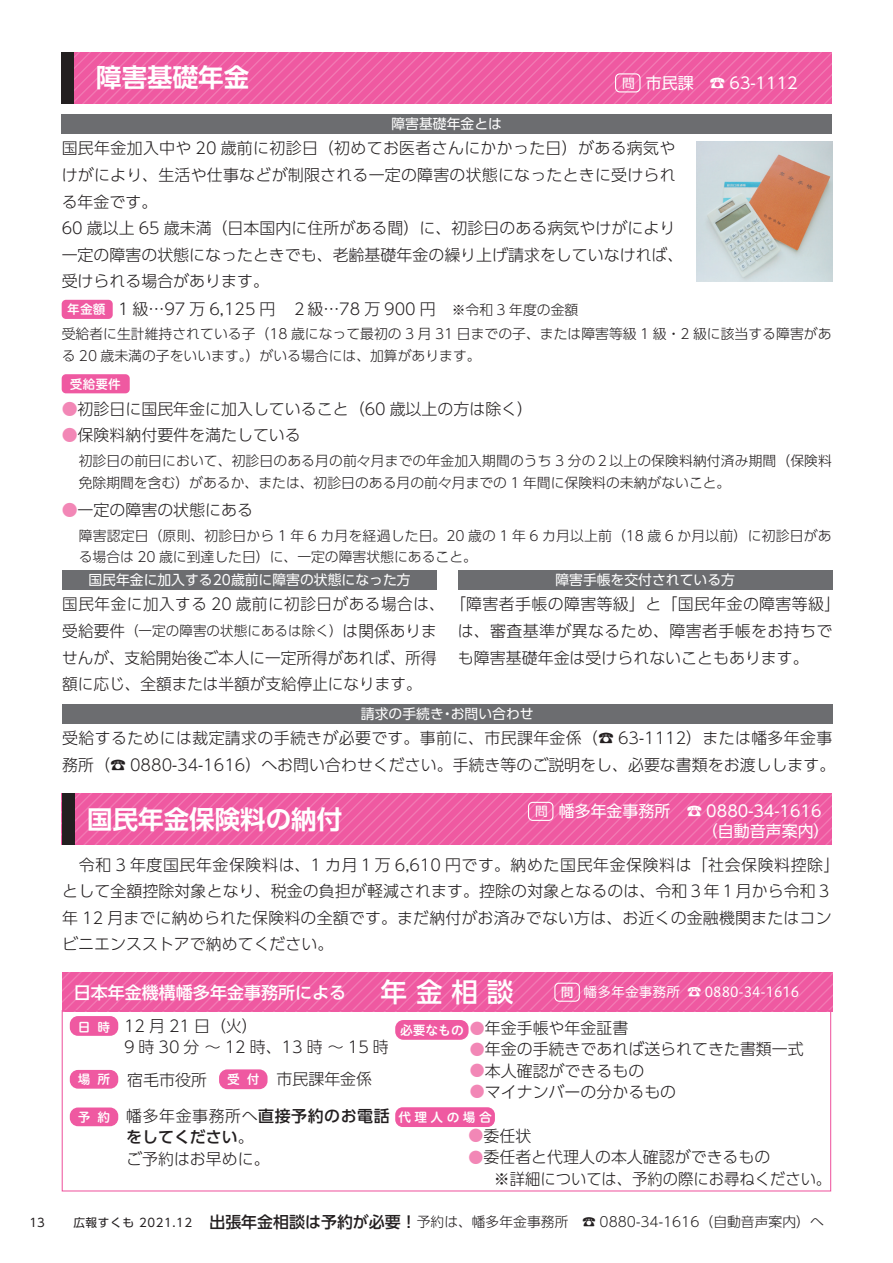
<style>
.page{position:relative;width:893px;height:1263px;background:#fff}
.page>*{position:absolute;margin:0;border:0;box-sizing:border-box;transform-origin:0 0}
.t1{font:500 26.55px "UD Shin Go Pr 6";color:#fff}
.本文{font:700 25.5px "UD Shin Go Pro De";color:#fff}
.t2{font:500 16.95px "UD Shin Go Pr 6";color:#fff}
.本文-2{font:300 15.9px/26.5px "UD Shin Go Pr 6";color:#231f20}
.本文-3{font:300 15.9px/26.5px "UD Shin Go Pr 6";letter-spacing:.02em;color:#231f20}
.本文-4{font:15.9px "UD Shin Go Pr 6";color:#fff}
.t3{font:500 15.9px/21.3px "UD Shin Go Pr 6";color:#231f20}
.本文-5{font:300 15.9px "UD Shin Go Pr 6";letter-spacing:.125em;color:#231f20}
.本文-6{font:300 13.8px/22.4px "UD Shin Go Pr 6";color:#231f20}
.本文-7{font:13.8px "UD Shin Go Pro";color:#fff}
.t4{font:13.8px "Hiragino UD Sans R Std N W4";color:#fff}
.情報コーナー1{font:12.75px "Hiragino UD Sans R Std N W6";color:#fff}
.本文-8{font:12.75px "Hiragino UD Sans R Std N W6";color:#fff}
.情報コーナー1-2{font:12.75px "UD Shin Go Pro";color:#fff}
.情報コーナー1-3{font:500 12.75px "Koz Go Pro";color:#fff}
.t5{font:11.7px "UD Shin Go Pro";letter-spacing:.05em;color:#231f20}
.s1{font-size:13.8px}
.s2{color:#f287b6}
.s3{font-family:"Koz Go Pr 6 N";font-weight:500;font-size:14.85px;color:#f287b6}
.s4{font-weight:300}
</style>
<div class="page">
<svg style="left:62px;top:972px;width:770px;height:40px;background:#ef5ea4"></svg>
<div style="left:62px;top:1010px;width:769px;height:181px;border:1px solid #ef59a1"></div>
<div style="left:70px;top:1016px;width:48px;height:20px;background:#ef59a1;border-radius:8px"></div>
<div style="left:395px;top:1020px;width:74px;height:20px;background:#ef59a1;border-radius:8px"></div>
<div style="left:395px;top:1107px;width:100px;height:20px;background:#ef59a1;border-radius:7px"></div>
<div style="left:554px;top:983px;width:26px;height:19px;border:1px solid #fff;border-radius:4px"></div>
<div style="left:70px;top:1070px;width:48px;height:19px;background:#ef59a1;border-radius:8px"></div>
<div style="left:70px;top:1107px;width:48px;height:19px;background:#ef59a1;border-radius:8px"></div>
<div style="left:219px;top:1069px;width:49px;height:20px;background:#ef59a1;border-radius:8px"></div>
<div style="left:62px;top:114px;width:770px;height:20px;background:#6c6d70"></div>
<div style="left:62px;top:300px;width:51px;height:19px;background:#ef59a1;border-radius:4px"></div>
<div style="left:62px;top:374px;width:68px;height:19px;background:#ef59a1;border-radius:4px"></div>
<svg style="left:74px;top:52px;width:758px;height:51px;background:#ef5ea4"></svg>
<div style="left:615px;top:73px;width:25px;height:19px;border:1px solid #fff;border-radius:4px"></div>
<div style="left:61px;top:52px;width:13px;height:51px;background:#231f20"></div>
<svg style="left:75px;top:794px;width:757px;height:51px;background:#ef5ea4"></svg>
<div style="left:528px;top:802px;width:25px;height:19px;border:1px solid #fff;border-radius:4px"></div>
<div style="left:62px;top:794px;width:13px;height:51px;background:#231f20"></div>
<img style="left:697px;top:141px;width:135px;height:140px">
<div style="left:62px;top:704px;width:770px;height:19px;background:#6c6d70"></div>
<div style="left:62px;top:570px;width:375px;height:20px;background:#6c6d70"></div>
<div style="left:458px;top:570px;width:374px;height:20px;background:#6c6d70"></div>
<p class="t5" style="left:29px;top:1213px;width:17px">13</p>
<p class="本文" style="left:96px;top:57px;width:155px">障害基礎年金</p>
<p class="情報コーナー1-2" style="left:622px;top:73px;width:14px">問</p>
<p class="本文-4" style="left:646px;top:70px;width:49px">市民課</p>
<p class="本文-4" style="left:710px;top:70px;width:90px">☎ 63-1112</p>
<p class="本文-7" style="left:391px;top:112px;width:112px">障害基礎年金とは</p>
<p class="本文-2" style="left:62px;top:134px;width:615px;text-align:justify">国民年金加入中や 20 歳前に初診日（初めてお医者さんにかかった日）がある病気やけがにより、生活や仕事などが制限される一定の障害の状態になったときに受けられる年金です。</p>
<p class="本文-2" style="left:62px;top:214px;width:623px">60 歳以上 65 歳未満（日本国内に住所がある間）に、初診日のある病気やけがにより一定の障害の状態になったときでも、老齢基礎年金の繰り上げ請求をしていなければ、受けられる場合があります。</p>
<p class="本文-6" style="left:465px;top:298px;width:114px">令和 3 年度の金額</p>
<p class="本文-2" style="left:118px;top:296px;width:349px">1 級…97 万 6,125 円　２級…78 万 900 円　<span class="s1">※</span></p>
<p class="本文-8" style="left:67px;top:300px;width:40px">年金額</p>
<p class="本文-6" style="left:62px;top:322px;width:771px">受給者に生計維持されている子（18 歳になって最初の 3 月 31 日までの子、または障害等級 1 級・2 級に該当する障害がある 20 歳未満の子をいいます。）がいる場合には、加算があります。</p>
<p class="情報コーナー1" style="left:70px;top:374px;width:53px">受給要件</p>
<p class="本文-2" style="left:62px;top:395px;width:473px"><span class="s2">●</span>初診日に国民年金に加入していること（60 歳以上の方は除く(</p>
<p class="本文-2" style="left:62px;top:421px;width:241px"><span class="s2">●</span>保険料納付要件を満たしている</p>
<p class="本文-6" style="left:79px;top:449px;width:755px">初診日の前日において、初診日のある月の前々月までの年金加入期間のうち 3 分の２以上の保険料納付済み期間（保険料免除期間を含む）があるか、または、初診日のある月の前々月までの 1 年間に保険料の未納がないこと。</p>
<p class="本文-2" style="left:62px;top:496px;width:193px"><span class="s2">●</span>一定の障害の状態にある</p>
<p class="本文-6" style="left:79px;top:524px;width:754px;line-height:21.3px">障害認定日（原則、初診日から 1 年 6 カ月を経過した日。20 歳の 1 年 6 カ月以上前（18 歳 6 か月以前）に初診日がある場合は 20 歳に到達した日）に、一定の障害状態にあること。</p>
<p class="本文-7" style="left:88px;top:568px;width:324px">国民年金に加入する20歳前に障害の状態になった方</p>
<p class="本文-3" style="left:343px;top:590px;width:499px;text-indent:-280px">国民年金に加入する 20 歳前に初診日がある場合は、「障害者手帳の障害等級」と「国民年金の障害等級「は関係ありま</p>
<p class="本文-7" style="left:555px;top:568px;width:181px">障害手帳を交付されている方</p>
<p class="本文-2" style="left:458px;top:617px;width:376px">は、審査基準が異なるため、障害者手帳をお持ちでも障害基礎年金は受けられないこともあります。</p>
<p class="本文-2" style="left:62px;top:617px;width:376px">受給要件<br>せんが、支給開始後ご本人に一定所得があれば、所得額に応じ、全額または半額が支給停止になります。</p>
<p class="本文-6" style="left:125px;top:619px;width:219px">（一定の障害の状態にあるは除く）</p>
<p class="本文-7" style="left:361px;top:702px;width:84px">請求の手続き</p>
<p class="本文-2" style="left:62px;top:724px;width:775px">受給するためには裁定請求の手続きが必要です。事前に、市民課年金係（☎ 63-1112）または幡多年金事務所（☎ 0880-34-1616）へお問い合わせください。手続き等のご説明をし、必要な書類をお渡しします。</p>
<p class="本文-7" style="left:451px;top:702px;width:84px">お問い合わせ</p>
<p class="本文-7" style="left:440px;top:702px;width:15px">・</p>
<p class="本文" style="left:87px;top:799px;width:257px">国民年金保険料の納付</p>
<p class="本文-4" style="left:559px;top:798px;width:264px">幡多年金事務所　☎ 0880-34-1616</p>
<p class="情報コーナー1-2" style="left:535px;top:801px;width:14px">問</p>
<p class="本文-2" style="left:62px;top:851px;width:779px">　令和 3 年度国民年金保険料は、1 カ月１万 6,610 円です。納めた国民年金保険料は「社会保険料控除「として全額控除対象となり、税金の負担が軽減されます。控除の対象となるのは、令和３年１月から令和３年 12 月までに納められた保険料の全額です。まだ納付がお済みでない方は、お近くの金融機関またはコンビニエンスストアで納めてください。</p>
<p class="本文-4" style="left:702px;top:818px;width:129px">（自動音声案内(</p>
<p class="t1" style="left:381px;top:971px;width:134px">年金相談</p>
<p class="t2" style="left:74px;top:978px;width:274px">日本年金機構幡多年金事務所による</p>
<p class="t4" style="left:583px;top:982px;width:98px">幡多年金事務所</p>
<p class="t4" style="left:688px;top:982px;width:113px">☎ 0880-34-1616</p>
<p class="情報コーナー1-3" style="left:561px;top:984px;width:14px">問</p>
<p class="本文-2" style="left:470px;top:1014px;width:160px"><span class="s3">●</span>年金手帳や年金証書</p>
<p class="本文-2" style="left:470px;top:1035px;width:335px"><span class="s3">●</span>年金の手続きであれば送られてきた書類一式</p>
<p class="本文-2" style="left:470px;top:1057px;width:176px"><span class="s3">●</span>本人確認ができるもの</p>
<p class="本文-2" style="left:124px;top:1012px;width:135px">12 月 21 日（火(</p>
<p class="本文-5" style="left:124px;top:1034px;width:266px">9時 30 分～ 12時、13時～ 15時</p>
<p class="情報コーナー1" style="left:97px;top:1017px;width:14px">時</p>
<p class="情報コーナー1" style="left:78px;top:1017px;width:14px">日</p>
<p class="情報コーナー1" style="left:400px;top:1020px;width:65px">必要なもの</p>
<p class="本文-2" style="left:277px;top:1065px;width:97px">市民課年金係</p>
<p class="本文-2" style="left:127px;top:1066px;width:81px">宿毛市役所</p>
<p class="t3" style="left:126px;top:1105px;width:265px"><span class="s4">幡多年金事務所へ</span>直接予約のお電話をしてください<span class="s4">。</span></p>
<p class="本文-2" style="left:126px;top:1145px;width:145px">ご予約はお早めに。</p>
<p class="情報コーナー1" style="left:227px;top:1069px;width:14px">受</p>
<p class="情報コーナー1" style="left:247px;top:1069px;width:14px">付</p>
<p class="情報コーナー1" style="left:97px;top:1069px;width:14px">所</p>
<p class="情報コーナー1" style="left:78px;top:1069px;width:14px">場</p>
<p class="本文-2" style="left:470px;top:1078px;width:208px"><span class="s3">●</span>マイナンバーの分かるもの</p>
<p class="情報コーナー1" style="left:97px;top:1107px;width:14px">約</p>
<p class="情報コーナー1" style="left:398px;top:1107px;width:95px">代理人の場合</p>
<p class="情報コーナー1" style="left:78px;top:1107px;width:14px">予</p>
<p class="本文-2" style="left:469px;top:1122px;width:64px"><span class="s3">●</span>委任状</p>
<p class="本文-2" style="left:469px;top:1143px;width:303px"><span class="s3">●</span>委任者と代理人の本人確認ができるもの</p>
<p class="t5" style="left:73px;top:1213px;width:120px">広報すくも 2021.12</p>
<p class="本文-2" style="left:494px;top:1165px;width:339px">※詳細については、予約の際にお尋ねください。</p>
<p class="t3" style="left:209px;top:1211px;width:209px">出張年金相談は予約が必要！</p>
<p class="本文-6" style="left:417px;top:1210px;width:409px">予約は、幡多年金事務所　☎ 0880-34-1616（自動音声案内）へ</p>
</div>
